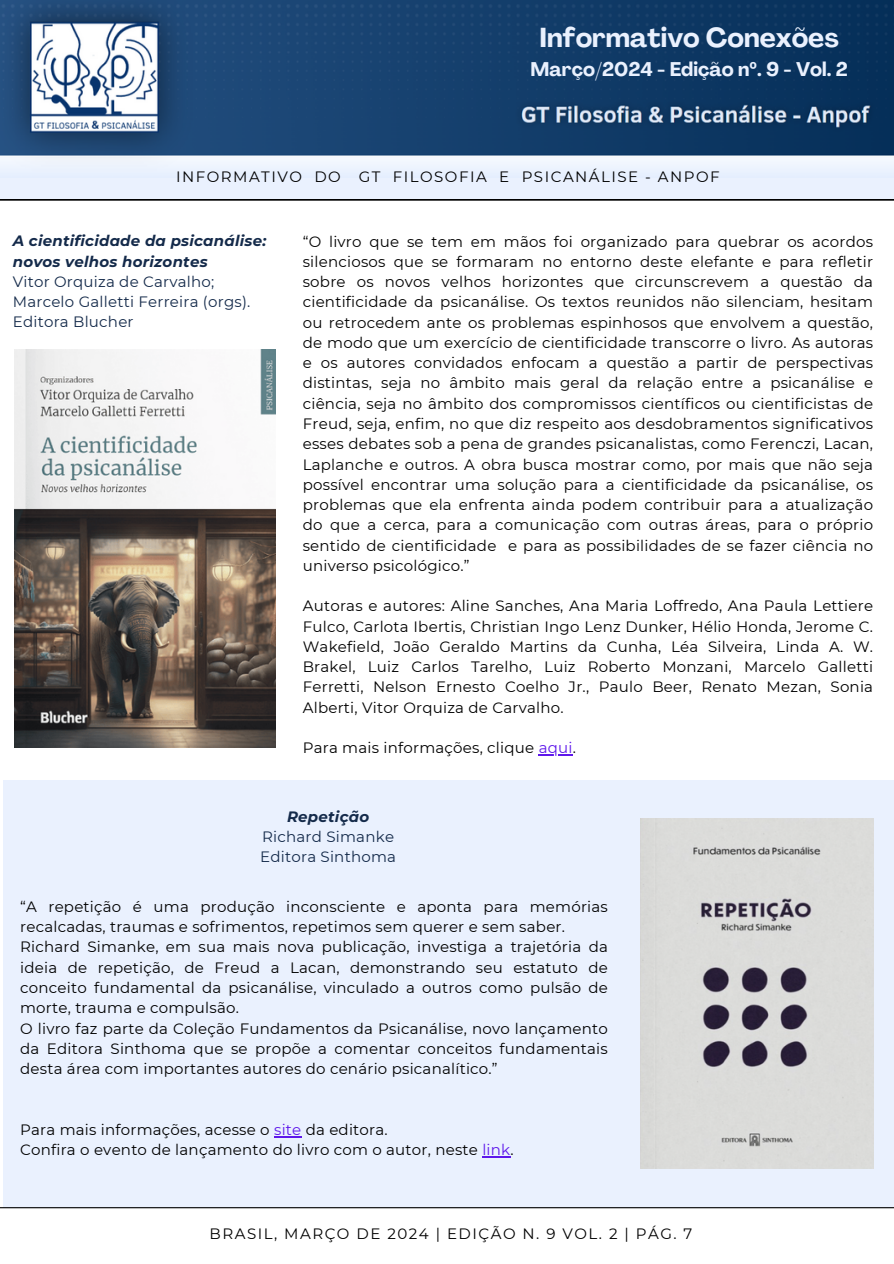
<style>
.page{position:relative;width:894px;height:1264px;background:#fff}
.page>*{position:absolute;margin:0;border:0;box-sizing:border-box;transform-origin:0 0}
.t1{font:700 27px "Agrandir";color:#eaf1fe}
.t2{font:700 19.5px "Agrandir";color:#eaf1fe}
.t3{font:15px/20.2px "Montserrat";letter-spacing:.015em;color:#000;text-align:justify}
.t4{font:15px/20.2px "Montserrat";letter-spacing:.015em;color:#142a4a}
.t5{font:15px "Montserrat";letter-spacing:.1em;color:#000}
.t6{font:italic 700 15px/20.2px "Montserrat";letter-spacing:.015em;color:#142a4a}
.s1{font-family:"Noto Sans"}
.s2{color:#5e17eb}
</style>
<div class="page">
<div style="left:3px;top:779px;width:890px;height:428px;background:#eaf1fe"></div>
<hr style="left:0;top:1207px;width:893px;height:1px;background:#000">
<svg style="left:0;top:199px;width:893px;height:2px"></svg>
<img style="left:14px;top:349px;width:261px;height:398px">
<img style="left:640px;top:818px;width:232px;height:350px">
<hr style="left:538px;top:754px;width:34px;height:1px;background:#5e17eb">
<hr style="left:274px;top:1135px;width:27px;height:2px;background:#5e17eb">
<svg style="left:482px;top:1156px;width:28px;height:1px"></svg>
<div style="left:0;top:156px;width:893px;height:43px;background:#eaf1fe"></div>
<img style="left:0;top:0;width:893px;height:160px">
<h1 class="t1" style="left:539px;top:27px;width:300px">Informativo Conexões</h1>
<h2 class="t2" style="left:530px;top:62px;width:319px">Março/2024 - Edição n<span class="s1">º</span>. 9 - Vol. 2</h2>
<p class="t5" style="left:176px;top:168px;width:545px">INFORMATIVO DO GT FILOSOFIA E PSICANÁLISE - ANPOF</p>
<p class="t6" style="left:13px;top:231px;width:255px">A cientificidade da psicanálise: novos velhos horizontes</p>
<p class="t4" style="left:13px;top:271px;width:239px">Vitor Orquiza de Carvalho;<br>Marcelo Galletti Ferreira (orgs).<br>Editora Blucher</p>
<p class="t3" style="left:302px;top:231px;width:571px">“O livro que se tem em mãos foi organizado para quebrar os acordos silenciosos que se formaram no entorno deste elefante e para refletir sobre os novos velhos horizontes que circunscrevem a questão da cientificidade da psicanálise. Os textos reunidos não silenciam, hesitam ou retrocedem ante os problemas espinhosos que envolvem a questão, de modo que um exercício de cientificidade transcorre o livro. As autoras e os autores convidados enfocam a questão a partir de perspectivas distintas, seja no âmbito mais geral da relação entre a psicanálise e ciência, seja no âmbito dos compromissos científicos ou cientificistas de Freud, seja, enfim, no que diz respeito aos desdobramentos significativos esses debates sob a pena de grandes psicanalistas, como Ferenczi, Lacan, Laplanche e outros. A obra busca mostrar como, por mais que não seja possível encontrar uma solução para a cientificidade da psicanálise, os problemas que ela enfrenta ainda podem contribuir para a atualização do que a cerca, para a comunicação com outras áreas, para o próprio sentido de cientificidade e para as possibilidades de se fazer ciência no universo psicológico.”</p>
<p class="t3" style="left:302px;top:596px;width:571px">Autoras e autores: Aline Sanches, Ana Maria Loffredo, Ana Paula Lettiere Fulco, Carlota Ibertis, Christian Ingo Lenz Dunker, Hélio Honda, Jerome C.<br>Wakefield, João Geraldo Martins da Cunha, Léa Silveira, Linda A. W.<br>Brakel, Luiz Carlos Tarelho, Luiz Roberto Monzani, Marcelo Galletti Ferretti, Nelson Ernesto Coelho Jr., Paulo Beer, Renato Mezan, Sonia Alberti, Vitor Orquiza de Carvalho.</p>
<p class="t3" style="left:302px;top:737px;width:274px">Para mais informações, clique <span class="s2">aqui</span>.</p>
<p class="t6" style="left:287px;top:806px;width:84px">Repetição</p>
<p class="t4" style="left:260px;top:826px;width:137px">Richard Simanke<br>Editora Sinthoma</p>
<p class="t3" style="left:20px;top:896px;width:589px;text-align:left">“A repetição é uma produção inconsciente e aponta para memórias recalcadas, traumas e sofrimentos, repetimos sem querer e sem saber.<br>Richard Simanke, em sua mais nova publicação, investiga a trajetória da ideia de repetição, de Freud a Lacan, demonstrando seu estatuto de conceito fundamental da psicanálise, vinculado a outros como pulsão de morte, trauma e compulsão.<br>O livro faz parte da Coleção Fundamentos da Psicanálise, novo lançamento da Editora Sinthoma que se propõe a comentar conceitos fundamentais desta área com importantes autores do cenário psicanalítico.”</p>
<p class="t3" style="left:20px;top:1119px;width:495px">Para mais informações, acesse o <span class="s2">site</span> da editora.<br>Confira o evento de lançamento do livro com o autor, neste <span class="s2">link</span>.</p>
<p class="t5" style="left:209px;top:1224px;width:484px">BRASIL, MARÇO DE 2024 | EDIÇÃO N. 9 VOL. 2 | PÁG. 7</p>
</div>
